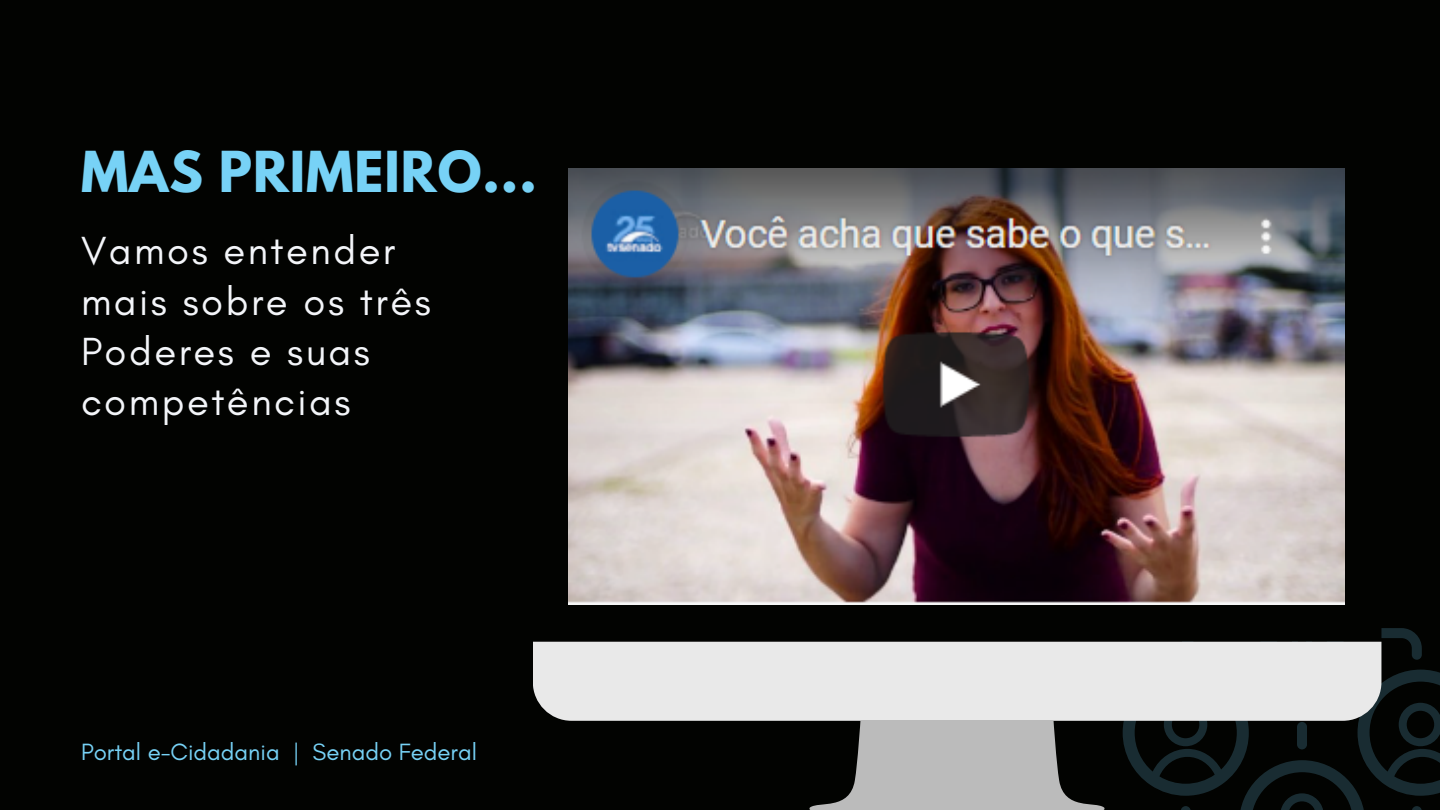
<style>
.page{position:relative;width:1440px;height:810px;background:#020301}
.page>*{position:absolute;margin:0;border:0;box-sizing:border-box;transform-origin:0 0}
.t1{font:700 50px "League Spartan";letter-spacing:.02em;color:#77d2f6}
.t2{font:40px/50.2px "Glacial Indifference";letter-spacing:.06em;color:#f3f5f9}
.t3{font:24px "Glacial Indifference";color:#77d2f6}
</style>
<div class="page">
<svg style="left:1123px;top:628px;width:317px;height:182px"></svg>
<svg style="left:533px;top:168px;width:848px;height:474px"></svg>
<div style="left:533px;top:642px;width:848px;height:79px;background:#e9e9e9"></div>
<svg style="left:809px;top:721px;width:296px;height:89px"></svg>
<img style="left:569px;top:169px;width:776px;height:436px">
<h1 class="t1" style="left:81px;top:147px;width:457px">MAS PRIMEIRO...</h1>
<h2 class="t2" style="left:81px;top:225px;width:351px">Vamos entender mais sobre os três<br>Poderes e suas competências</h2>
<p class="t3" style="left:81px;top:738px;width:397px">Portal e-Cidadania | Senado Federal</p>
</div>
